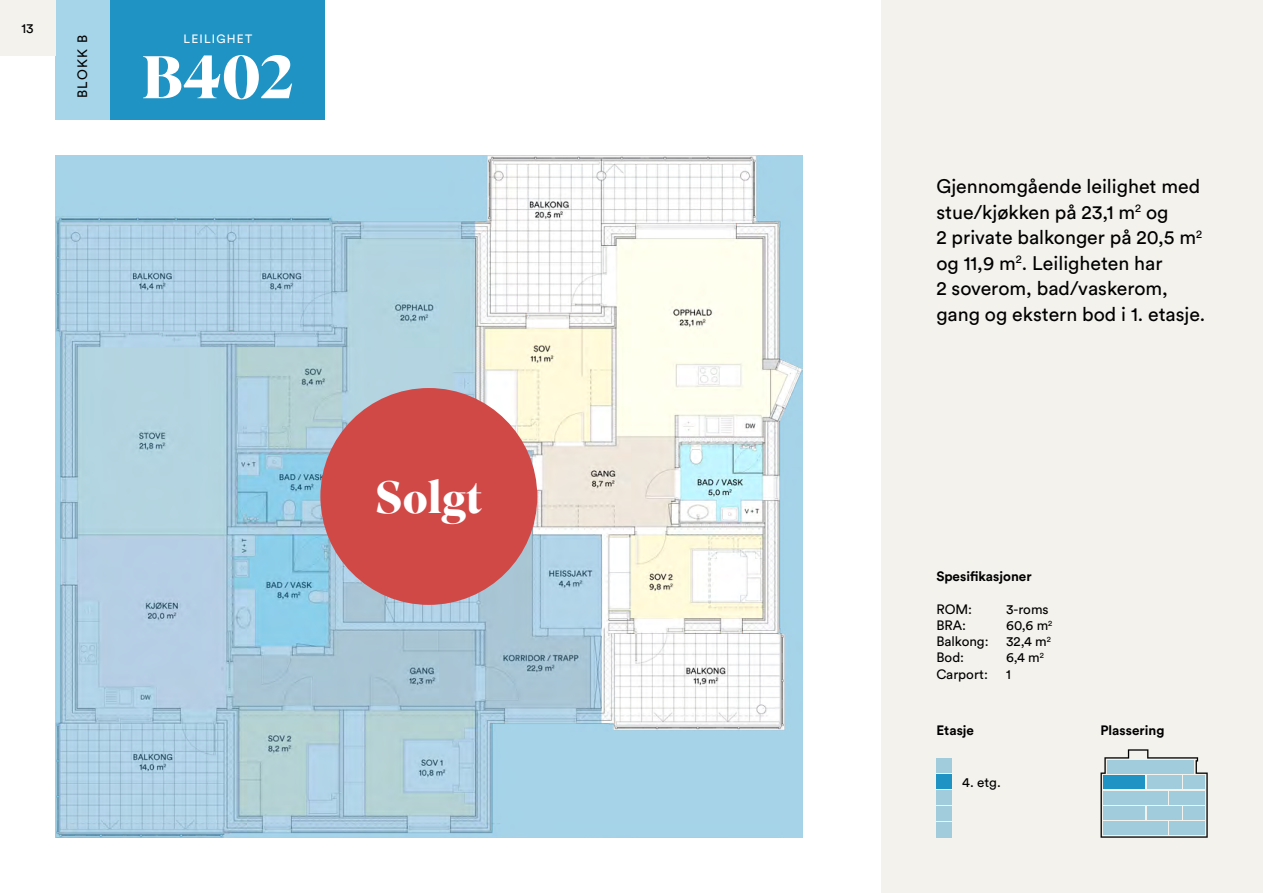
<style>
.page{position:relative;width:1263px;height:893px;background:#fff}
.page>*{position:absolute;margin:0;border:0;box-sizing:border-box;transform-origin:0 0}
.t1{font:700 60px "Superior Title";color:#fff}
.t2{font:700 45px "Superior Title";color:#fff}
.t3{font:19.5px/25.5px "Circular Std";color:#000}
.t4{font:13.5px/16.2px "Circular Std";color:#000}
.t5{font:700 13.5px "Circular Std";color:#000}
.t6{font:12px "Circular Std";letter-spacing:.1em;color:#fff}
</style>
<div class="page">
<div style="left:881px;top:0;width:382px;height:893px;background:#f4f2ec"></div>
<div style="left:111px;top:0;width:214px;height:119px;background:#2093c5"></div>
<div style="left:55px;top:0;width:56px;height:119px;background:#a6d4e8"></div>
<div style="left:936px;top:822px;width:16px;height:16px;background:#a0ccdc"></div>
<div style="left:936px;top:806px;width:16px;height:15px;background:#a0ccdc"></div>
<div style="left:936px;top:790px;width:16px;height:15px;background:#a0ccdc"></div>
<div style="left:936px;top:774px;width:16px;height:15px;background:#2093c5"></div>
<div style="left:936px;top:758px;width:16px;height:15px;background:#a0ccdc"></div>
<svg style="left:1100px;top:749px;width:108px;height:89px"></svg>
<div style="left:1107px;top:760px;width:87px;height:14px;background:#a0ccdc"></div>
<div style="left:1169px;top:791px;width:36px;height:13px;background:#a0ccdc"></div>
<div style="left:1103px;top:791px;width:65px;height:13px;background:#a0ccdc"></div>
<div style="left:1103px;top:775px;width:42px;height:14px;background:#2093c5"></div>
<div style="left:1147px;top:775px;width:34px;height:14px;background:#a0ccdc"></div>
<div style="left:1183px;top:775px;width:22px;height:14px;background:#a0ccdc"></div>
<div style="left:1183px;top:806px;width:22px;height:14px;background:#a0ccdc"></div>
<div style="left:1147px;top:806px;width:34px;height:14px;background:#a0ccdc"></div>
<div style="left:1103px;top:806px;width:42px;height:14px;background:#a0ccdc"></div>
<div style="left:1103px;top:821px;width:65px;height:14px;background:#a0ccdc"></div>
<div style="left:1169px;top:821px;width:36px;height:14px;background:#a0ccdc"></div>
<img style="left:55px;top:155px;width:747px;height:683px">
<div style="left:320px;top:388px;width:217px;height:217px;background:#d14947;border-radius:50%"></div>
<div style="left:0;top:0;width:55px;height:55px;background:#f4f2ec"></div>
<p class="t4" style="left:22px;top:20px;width:14px">13</p>
<p class="t4" style="left:74px;top:98px;width:65px;rotate:-90deg">BLOKK B</p>
<p class="t6" style="left:184px;top:32px;width:70px">LEILIGHET</p>
<h1 class="t1" style="left:142px;top:40px;width:154px">B402</h1>
<h2 class="t2" style="left:376px;top:470px;width:108px">Solgt</h2>
<p class="t3" style="left:936px;top:173px;width:270px">Gjennomgående leilighet med stue/kjøkken på 23,1 m<sup>2</sup> og<br>2 private balkonger på 20,5 m<sup>2 </sup>og 11,9 m<sup>2</sup>. Leiligheten har<br>2 soverom, bad/vaskerom, gang og ekstern bod i 1. etasje.</p>
<p class="t5" style="left:936px;top:568px;width:97px">Spesifikasjoner</p>
<p class="t4" style="left:936px;top:601px;width:54px">ROM:<br>BRA:<br>Balkong:<br>Bod:<br>Carport:</p>
<p class="t4" style="left:1006px;top:601px;width:48px">3-roms<br>60,6 m<sup>2<br></sup>32,4 m<sup>2<br></sup>6,4 m<sup>2<br></sup>1</p>
<p class="t5" style="left:936px;top:721px;width:39px">Etasje</p>
<p class="t5" style="left:1100px;top:721px;width:65px">Plassering</p>
<p class="t4" style="left:962px;top:774px;width:40px">4. etg.</p>
</div>
